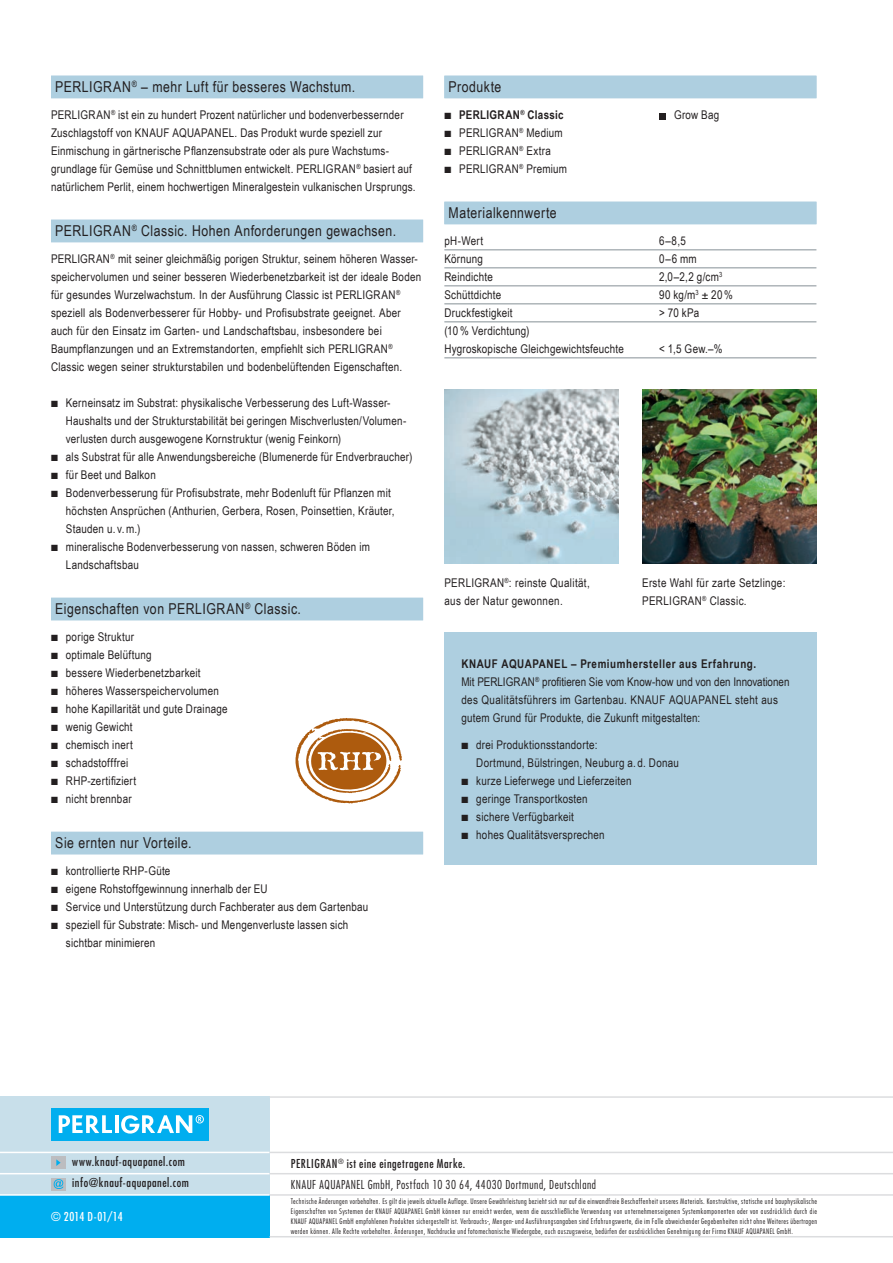
<style>
.page{position:relative;width:893px;height:1263px;background:#fff}
.page>*{position:absolute;margin:0;border:0;box-sizing:border-box;transform-origin:0 0}
.t1{font:15px "Arial Narrow";letter-spacing:.03em;color:#231f20}
.t2{font:12px/18px "Arial Narrow";letter-spacing:.02em;color:#231f20}
.t3{font:500 condensed 12px/21.5px "Futura LT Pro";letter-spacing:.045em;color:#231f20}
.t4{font:300 condensed 12px "Futura LT Pro";letter-spacing:.045em;color:#231f20}
.t5{font:700 12px "Arial Narrow";letter-spacing:.03em;color:#231f20}
.t6{font:500 condensed 12px "Futura LT Pro";letter-spacing:.015em;color:#fff}
.t7{font:300 condensed 7.5px/9.8px "Futura LT Pro";letter-spacing:.055em;color:#231f20;text-align:justify}
.s1{font-weight:700}
</style>
<div class="page">
<img style="left:642px;top:389px;width:174px;height:175px">
<img style="left:444px;top:389px;width:175px;height:175px">
<svg style="left:296px;top:718px;width:106px;height:85px"></svg>
<div style="left:0;top:1096px;width:270px;height:99px;background:#c8dfea"></div>
<div style="left:0;top:1195px;width:270px;height:42px;background:#00aeef"></div>
<div style="left:51px;top:1156px;width:15px;height:13px;background:#bcbdc0"></div>
<svg style="left:56px;top:1159px;width:5px;height:7px"></svg>
<div style="left:51px;top:1178px;width:15px;height:12px;background:#bcbdc0"></div>
<svg style="left:54px;top:1179px;width:10px;height:10px"></svg>
<div style="left:51px;top:1108px;width:157px;height:32px;background:#00aeef"></div>
<svg style="left:59px;top:1115px;width:53px;height:18px"></svg>
<hr style="left:115px;top:1115px;width:3px;height:18px;background:#fff">
<svg style="left:121px;top:1115px;width:83px;height:18px"></svg>
<hr style="left:0;top:1152px;width:270px;height:1px;background:#fff">
<hr style="left:270px;top:1152px;width:623px;height:1px;background:#dcdddf">
<hr style="left:270px;top:1096px;width:623px;height:2px;background:#dcdddf">
<hr style="left:0;top:1173px;width:270px;height:1px;background:#fff">
<hr style="left:270px;top:1173px;width:623px;height:1px;background:#dcdddf">
<hr style="left:0;top:1194px;width:270px;height:2px;background:#fff">
<hr style="left:270px;top:1194px;width:623px;height:2px;background:#dcdddf">
<hr style="left:270px;top:1236px;width:623px;height:1px;background:#dcdddf">
<div style="left:51px;top:76px;width:372px;height:22px;background:#aecfe0"></div>
<div style="left:51px;top:220px;width:372px;height:22px;background:#aecfe0"></div>
<div style="left:51px;top:598px;width:372px;height:22px;background:#aecfe0"></div>
<div style="left:51px;top:832px;width:372px;height:22px;background:#aecfe0"></div>
<div style="left:444px;top:76px;width:372px;height:22px;background:#aecfe0"></div>
<div style="left:444px;top:202px;width:372px;height:22px;background:#aecfe0"></div>
<hr style="left:444px;top:249px;width:372px;height:1px;background:#869096">
<hr style="left:444px;top:267px;width:372px;height:1px;background:#869096">
<hr style="left:444px;top:285px;width:372px;height:1px;background:#869096">
<hr style="left:444px;top:303px;width:372px;height:1px;background:#869096">
<hr style="left:444px;top:321px;width:372px;height:1px;background:#869096">
<hr style="left:444px;top:357px;width:372px;height:1px;background:#869096">
<svg style="left:659px;top:113px;width:6px;height:6px"></svg>
<div style="left:444px;top:632px;width:372px;height:233px;background:#aecfe0"></div>
<p class="t1" style="left:55px;top:76px;width:301px">PERLIGRAN<sup>®</sup> – mehr Luft für besseres Wachstum.</p>
<p class="t2" style="left:51px;top:106px;width:366px">PERLIGRAN<sup>®</sup> ist ein zu hundert Prozent natürlicher und bodenverbessernder Zuschlagstoff von KNAUF AQUAPANEL. Das Produkt wurde speziell zur Einmischung in gärtnerische Pflanzensubstrate oder als pure Wachstums&shy;grundlage für Gemüse und Schnittblumen entwickelt. PERLIGRAN<sup>®</sup> basiert auf natürlichem Perlit, einem hochwertigen Mineralgestein vulkanischen Ursprungs.</p>
<p class="t1" style="left:55px;top:220px;width:342px">PERLIGRAN<sup>®</sup> Classic. Hohen Anforderungen gewachsen.</p>
<p class="t2" style="left:51px;top:250px;width:372px">PERLIGRAN<sup>®</sup> mit seiner gleichmäßig porigen Struktur, seinem höheren Wasser&shy;speichervolumen und seiner besseren Wiederbenetzbarkeit ist der ideale Boden für gesundes Wurzelwachstum. In der Ausführung Classic ist PERLIGRAN<sup>® </sup>speziell als Bodenverbesserer für Hobby- und Profisubstrate geeignet. Aber auch für den Einsatz im Garten- und Landschaftsbau, insbesondere bei Baumpflanzungen und an Extremstandorten, empfiehlt sich PERLIGRAN<sup>® </sup>Classic wegen seiner strukturstabilen und bodenbelüftenden Eigenschaften.</p>
<p class="t2" style="left:66px;top:394px;width:342px;text-indent:-15px">■ Kerneinsatz im Substrat: physikalische Verbesserung des Luft-Wasser-<br>Haushalts und der Strukturstabilität bei geringen Mischverlusten/Volumen&shy;verlusten durch ausgewogene Kornstruktur (wenig Feinkorn)</p>
<p class="t2" style="left:51px;top:448px;width:363px">■ als Substrat für alle Anwendungsbereiche (Blumenerde für Endverbraucher)</p>
<p class="t2" style="left:51px;top:466px;width:106px">■ für Beet und Balkon</p>
<p class="t2" style="left:66px;top:484px;width:330px;text-indent:-15px">■ Bodenverbesserung für Profisubstrate, mehr Bodenluft für Pflanzen mit höchsten Ansprüchen (Anthurien, Gerbera, Rosen, Poinsettien, Kräuter,<br>Stauden u. v. m.)</p>
<p class="t2" style="left:66px;top:538px;width:306px;text-indent:-15px">■ mineralische Bodenverbesserung von nassen, schweren Böden im<br>Landschaftsbau</p>
<p class="t1" style="left:55px;top:598px;width:247px">Eigenschaften von PERLIGRAN<sup>®</sup> Classic.</p>
<p class="t2" style="left:51px;top:628px;width:85px">■ porige Struktur</p>
<p class="t2" style="left:51px;top:646px;width:102px">■ optimale Belüftung</p>
<p class="t2" style="left:51px;top:664px;width:151px">■ bessere Wiederbenetzbarkeit</p>
<p class="t2" style="left:51px;top:682px;width:169px">■ höheres Wasserspeichervolumen</p>
<p class="t2" style="left:51px;top:700px;width:178px">■ hohe Kapillarität und gute Drainage</p>
<p class="t2" style="left:51px;top:718px;width:83px">■ wenig Gewicht</p>
<p class="t2" style="left:51px;top:736px;width:83px">■ chemisch inert</p>
<p class="t2" style="left:51px;top:754px;width:79px">■ schadstofffrei</p>
<p class="t2" style="left:51px;top:772px;width:87px">■ RHP-zertifiziert</p>
<p class="t2" style="left:51px;top:790px;width:82px">■ nicht brennbar</p>
<p class="t1" style="left:55px;top:832px;width:138px">Sie ernten nur Vorteile.</p>
<p class="t2" style="left:51px;top:862px;width:121px">■ kontrollierte RHP-Güte</p>
<p class="t2" style="left:51px;top:880px;width:218px">■ eigene Rohstoffgewinnung innerhalb der EU</p>
<p class="t2" style="left:51px;top:898px;width:319px">■ Service und Unterstützung durch Fachberater aus dem Gartenbau</p>
<p class="t2" style="left:66px;top:916px;width:284px;text-indent:-15px">■ speziell für Substrate: Misch- und Mengenverluste lassen sich sichtbar minimieren</p>
<p class="t1" style="left:449px;top:76px;width:54px">Produkte</p>
<p class="t5" style="left:444px;top:106px;width:121px">■ PERLIGRAN<sup>®</sup> Classic</p>
<p class="t2" style="left:674px;top:106px;width:47px">Grow Bag</p>
<p class="t2" style="left:444px;top:124px;width:120px">■ PERLIGRAN<sup>®</sup> Medium</p>
<p class="t2" style="left:444px;top:142px;width:108px">■ PERLIGRAN<sup>®</sup> Extra</p>
<p class="t2" style="left:444px;top:160px;width:124px">■ PERLIGRAN<sup>®</sup> Premium</p>
<p class="t1" style="left:449px;top:202px;width:110px">Materialkennwerte</p>
<p class="t2" style="left:444px;top:232px;width:40px">pH-Wert</p>
<p class="t2" style="left:659px;top:232px;width:28px">6–8,5</p>
<p class="t2" style="left:444px;top:250px;width:40px">Körnung</p>
<p class="t2" style="left:659px;top:250px;width:39px">0–6 mm</p>
<p class="t2" style="left:444px;top:268px;width:50px">Reindichte</p>
<p class="t2" style="left:659px;top:268px;width:65px">2,0–2,2 g/cm<sup>3</sup></p>
<p class="t2" style="left:444px;top:286px;width:58px">Schüttdichte</p>
<p class="t2" style="left:659px;top:286px;width:75px">90 kg/m<sup>3</sup> ± 20 %</p>
<p class="t2" style="left:444px;top:304px;width:70px">Druckfestigkeit</p>
<p class="t2" style="left:659px;top:304px;width:42px">&gt; 70 kPa</p>
<p class="t2" style="left:444px;top:322px;width:181px">(10 % Verdichtung)<br>Hygroskopische Gleichgewichtsfeuchte</p>
<p class="t2" style="left:659px;top:340px;width:65px">&lt; 1,5 Gew.–%</p>
<p class="t2" style="left:444px;top:574px;width:147px">PERLIGRAN<sup>®</sup>: reinste Qualität, aus der Natur gewonnen.</p>
<p class="t2" style="left:642px;top:574px;width:145px">Erste Wahl für zarte Setzlinge:<br>PERLIGRAN<sup>®</sup> Classic.</p>
<p class="t2" style="left:461px;top:655px;width:330px"><span class="s1">KNAUF AQUAPANEL – Premiumhersteller aus Erfahrung.<br></span>Mit PERLIGRAN<sup>®</sup> profitieren Sie vom Know-how und von den Innovationen des Qualitätsführers im Gartenbau. KNAUF AQUAPANEL steht aus gutem Grund für Produkte, die Zukunft mitgestalten:</p>
<p class="t2" style="left:476px;top:736px;width:204px;text-indent:-15px">■ drei Produktionsstandorte:<br>Dortmund, Bülstringen, Neuburg a. d. Donau</p>
<p class="t2" style="left:461px;top:772px;width:172px">■ kurze Lieferwege und Lieferzeiten</p>
<p class="t2" style="left:461px;top:790px;width:128px">■ geringe Transportkosten</p>
<p class="t2" style="left:461px;top:808px;width:114px">■ sichere Verfügbarkeit</p>
<p class="t2" style="left:461px;top:826px;width:145px">■ hohes Qualitätsversprechen</p>
<p class="t3" style="left:72px;top:1151px;width:118px">www.knauf-aquapanel.com info@knauf-aquapanel.com</p>
<p class="t6" style="left:51px;top:1211px;width:73px">© 2014 D-01/14</p>
<p class="t3" style="left:291px;top:1153px;width:176px">PERLIGRAN<sup>®</sup> ist eine eingetragene Marke.</p>
<p class="t4" style="left:291px;top:1179px;width:307px">KNAUF AQUAPANEL GmbH, Postfach 10 30 64, 44030 Dortmund, Deutschland</p>
<p class="t7" style="left:291px;top:1197px;width:528px">Technische Änderungen vorbehalten. Es gilt die jeweils aktuelle Auflage. Unsere Gewährleistung bezieht sich nur auf die einwandfreie Beschaffenheit unseres Materials. Konstruktive, statische und bauphysikalische Eigenschaften von Systemen der KNAUF AQUAPANEL GmbH können nur erreicht werden, wenn die ausschließliche Verwendung von unternehmenseigenen Systemkomponenten oder von ausdrücklich durch die KNAUF AQUAPANEL GmbH empfohlenen Produkten sichergestellt ist. Verbrauchs-, Mengen- und Ausführungsangaben sind Erfahrungswerte, die im Falle abweichender Gegebenheiten nicht ohne Weiteres übertragen werden können. Alle Rechte vorbehalten. Änderungen, Nachdrucke und fotomechanische Wiedergabe, auch auszugsweise, bedürfen der ausdrücklichen Genehmigung der Firma KNAUF AQUAPANEL GmbH.</p>
</div>
